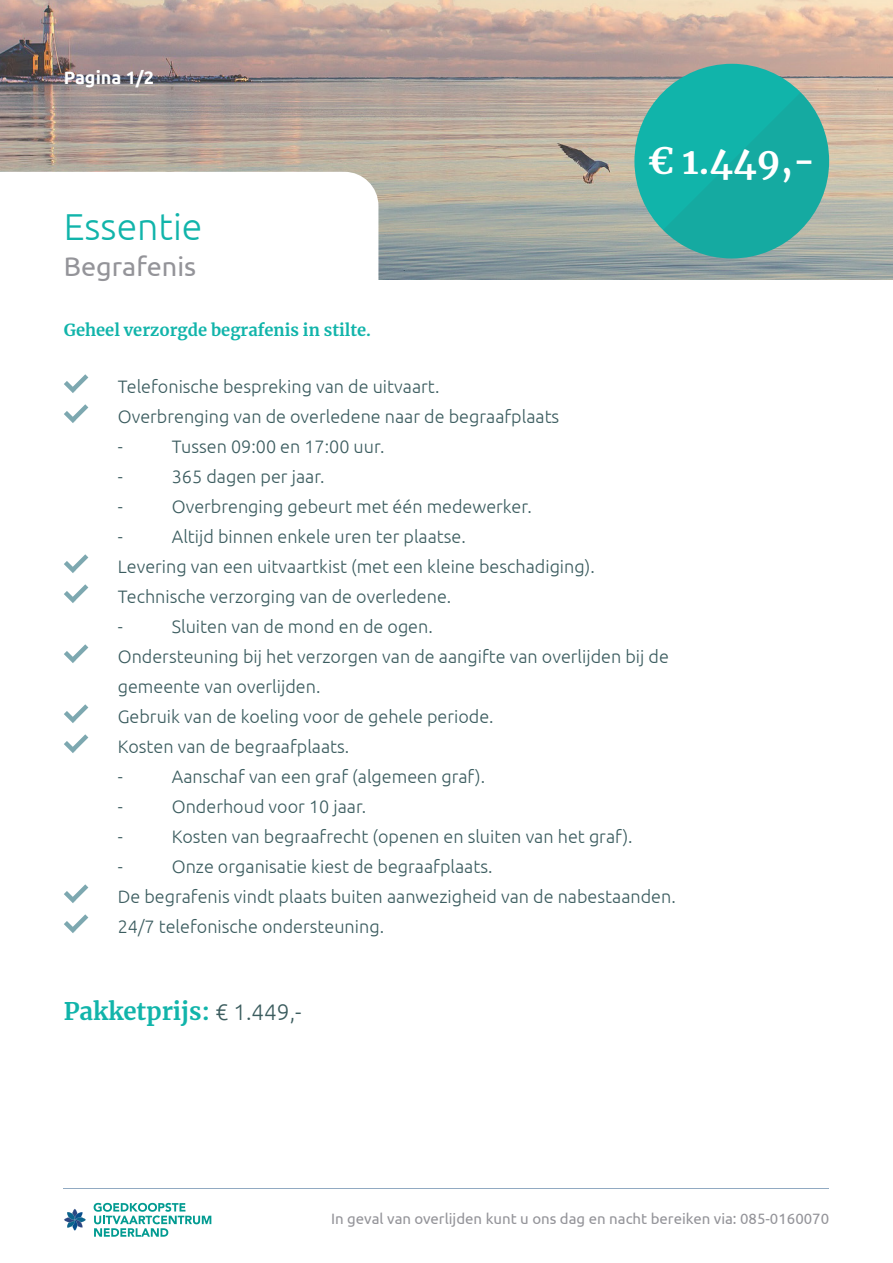
<style>
.page{position:relative;width:893px;height:1263px;background:#fff}
.page>*{position:absolute;margin:0;border:0;box-sizing:border-box;transform-origin:0 0}
.t1{font:300 37.5px "Ubuntu";color:#11b4aa}
.t2{font:700 36px "Merriweather";color:#fff}
.t3{font:27px "Ubuntu";color:#949499}
.t4{font:700 24px "Merriweather";color:#11b4aa}
.t5{font:300 18px/30px "Ubuntu";color:#3b5c5f}
.t6{font:700 18px "Ubuntu";color:#fff}
.t7{font:700 16.5px "Merriweather";color:#11b4aa}
.t8{font:15px "Ubuntu";color:#949499}
.s1{font-family:"Ubuntu";font-weight:300;font-size:22.5px;color:#3b5c5e}
</style>
<div class="page">
<img style="left:0;top:0;width:893px;height:280px">
<svg style="left:0;top:172px;width:378px;height:108px"></svg>
<div style="left:634px;top:64px;width:195px;height:194px;background:#11b4aa;border-radius:50%"></div>
<svg style="left:663px;top:92px;width:176px;height:176px"></svg>
<hr style="left:64px;top:1188px;width:765px;height:1px;background:#91aac2">
<svg style="left:64px;top:1209px;width:22px;height:22px"></svg>
<svg style="left:94px;top:1203px;width:117px;height:34px"></svg>
<svg style="left:64px;top:374px;width:24px;height:19px"></svg>
<svg style="left:64px;top:404px;width:24px;height:19px"></svg>
<svg style="left:64px;top:554px;width:24px;height:19px"></svg>
<svg style="left:64px;top:584px;width:24px;height:19px"></svg>
<svg style="left:64px;top:644px;width:24px;height:19px"></svg>
<svg style="left:64px;top:704px;width:24px;height:19px"></svg>
<svg style="left:64px;top:734px;width:24px;height:19px"></svg>
<svg style="left:64px;top:884px;width:24px;height:19px"></svg>
<svg style="left:64px;top:914px;width:24px;height:19px"></svg>
<p class="t6" style="left:64px;top:67px;width:92px">Pagina 1/2</p>
<h1 class="t1" style="left:64px;top:204px;width:140px">Essentie</h1>
<h3 class="t3" style="left:64px;top:250px;width:134px">Begrafenis</h3>
<p class="t7" style="left:64px;top:319px;width:309px">Geheel verzorgde begrafenis in stilte.</p>
<p class="t5" style="left:118px;top:371px;width:443px">Telefonische bespreking van de uitvaart.<br>Overbrenging van de overledene naar de begraafplaats -</p>
<p class="t5" style="left:172px;top:431px;width:214px">Tussen 09:00 en 17:00 uur.</p>
<h2 class="t2" style="left:648px;top:136px;width:169px">€ 1.449,-</h2>
<p class="t5" style="left:118px;top:461px;width:7px">-</p>
<p class="t5" style="left:172px;top:461px;width:154px">365 dagen per jaar.</p>
<p class="t5" style="left:118px;top:491px;width:7px">-</p>
<p class="t5" style="left:172px;top:491px;width:362px">Overbrenging gebeurt met één medewerker.</p>
<p class="t5" style="left:118px;top:521px;width:7px">-</p>
<p class="t5" style="left:118px;top:521px;width:478px;text-indent:54px">Altijd binnen enkele uren ter plaatse.<br>Levering van een uitvaartkist (met een kleine beschadiging).<br>Technische verzorging van de overledene.<br>-</p>
<p class="t5" style="left:118px;top:611px;width:553px;text-indent:54px">Sluiten van de mond en de ogen.<br>Ondersteuning bij het verzorgen van de aangifte van overlijden bij de gemeente van overlijden.<br>Gebruik van de koeling voor de gehele periode.<br>Kosten van de begraafplaats.<br>-</p>
<p class="t5" style="left:172px;top:761px;width:315px">Aanschaf van een graf (algemeen graf).</p>
<p class="t5" style="left:118px;top:791px;width:7px">-</p>
<p class="t5" style="left:172px;top:791px;width:196px">Onderhoud voor 10 jaar.</p>
<p class="t5" style="left:118px;top:821px;width:7px">-</p>
<p class="t5" style="left:172px;top:821px;width:462px">Kosten van begraafrecht (openen en sluiten van het graf).</p>
<p class="t5" style="left:118px;top:851px;width:7px">-</p>
<p class="t5" style="left:118px;top:851px;width:559px;text-indent:54px">Onze organisatie kiest de begraafplaats.<br>De begrafenis vindt plaats buiten aanwezigheid van de nabestaanden.<br>24/7 telefonische ondersteuning.</p>
<h3 class="t4" style="left:64px;top:995px;width:239px">Pakketprijs: <span class="s1">€ 1.449,-</span></h3>
<p class="t8" style="left:331px;top:1210px;width:500px">In geval van overlijden kunt u ons dag en nacht bereiken via: 085-0160070</p>
</div>
